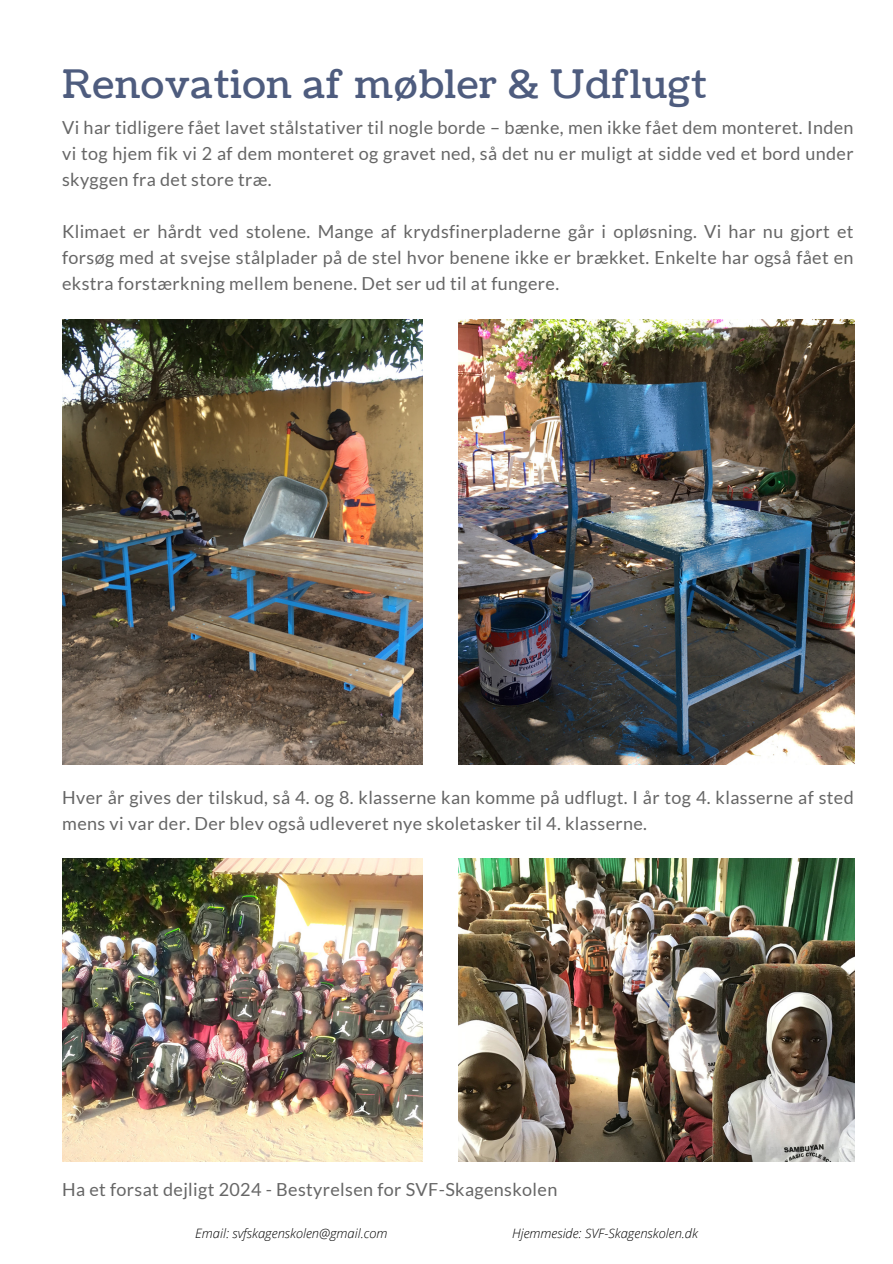
<style>
.page{position:relative;width:893px;height:1264px;background:#fff}
.page>*{position:absolute;margin:0;border:0;box-sizing:border-box;transform-origin:0 0}
.t1{font:39px "Coustard";letter-spacing:.02em;color:#4e5c7e}
.t2{font:18px/25.8px "Lato";letter-spacing:.02em;color:#666;text-align:justify}
.t3{font:italic 300 12.9px "Open Sans";color:#000}
</style>
<div class="page">
<img style="left:62px;top:320px;width:360px;height:444px">
<img style="left:458px;top:320px;width:396px;height:444px">
<img style="left:62px;top:858px;width:360px;height:302px">
<img style="left:458px;top:858px;width:396px;height:303px">
<p class="t1" style="left:62px;top:58px;width:646px">Renovation af møbler &amp; Udflugt</p>
<p class="t2" style="left:62px;top:114px;width:793px">Vi har tidligere fået lavet stålstativer til nogle borde – bænke, men ikke fået dem monteret. Inden vi tog hjem fik vi 2 af dem monteret og gravet ned, så det nu er muligt at sidde ved et bord under skyggen fra det store træ.</p>
<p class="t2" style="left:62px;top:218px;width:793px">Klimaet er hårdt ved stolene. Mange af krydsfinerpladerne går i opløsning. Vi har nu gjort et forsøg med at svejse stålplader på de stel hvor benene ikke er brækket. Enkelte har også fået en ekstra forstærkning mellem benene. Det ser ud til at fungere.</p>
<p class="t2" style="left:62px;top:784px;width:793px">Hver år gives der tilskud, så 4. og 8. klasserne kan komme på udflugt. I år tog 4. klasserne af sted mens vi var der. Der blev også udleveret nye skoletasker til 4. klasserne.</p>
<p class="t2" style="left:62px;top:1176px;width:497px">Ha et forsat dejligt 2024 - Bestyrelsen for SVF-Skagenskolen</p>
<p class="t3" style="left:195px;top:1224px;width:194px">Email: svfskagenskolen@gmail.com</p>
<p class="t3" style="left:512px;top:1224px;width:187px">Hjemmeside: SVF-Skagenskolen.dk</p>
</div>
